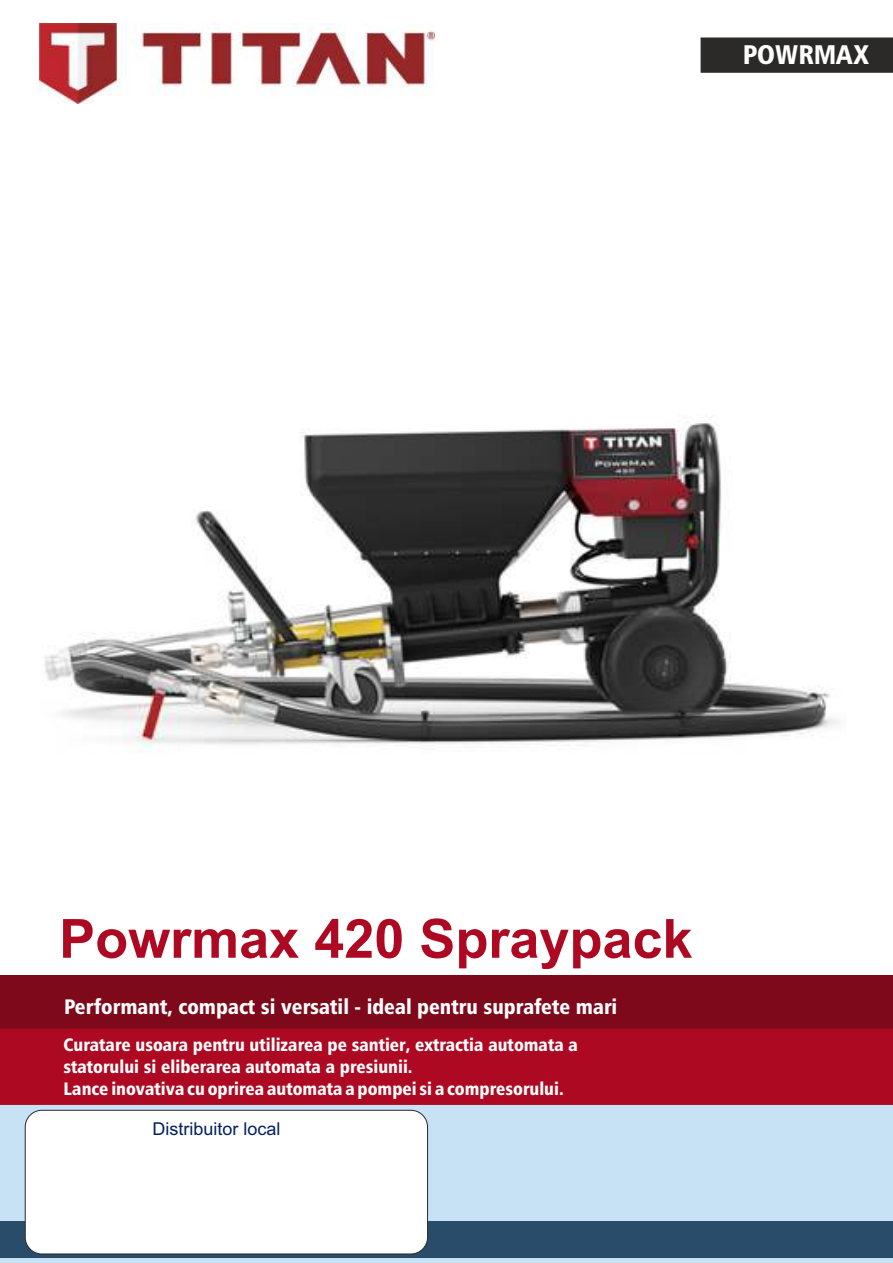
<style>
.page{position:relative;width:893px;height:1263px;background:#fff}
.page>*{position:absolute;margin:0;border:0;box-sizing:border-box;transform-origin:0 0}
.t1{font:700 54px "Arial";color:#ae0922}
.t2{font:27px "Humanist 777 BT Black Condensed B";color:#fefefe}
.t3{font:21px "Humanist 777 BT Black Condensed B";color:#fefefe}
.t4{font:18px/22px "Humanist 777 BT Black Condensed B";color:#fefefe}
.t5{font:17.7px "Arial";color:#002060}
</style>
<div class="page">
<img style="left:44px;top:422px;width:794px;height:328px">
<div style="left:0;top:975px;width:893px;height:55px;background:#7d091a"></div>
<div style="left:0;top:1028px;width:893px;height:77px;background:#ae0922"></div>
<div style="left:0;top:1105px;width:893px;height:158px;background:#c7e1f5"></div>
<div style="left:0;top:1221px;width:893px;height:36px;background:#294c6a"></div>
<div style="left:700px;top:37px;width:193px;height:36px;background:#2b2a29"></div>
<img style="left:39px;top:23px;width:395px;height:80px">
<div style="left:25px;top:1110px;width:403px;height:144px;background:#fff;border:1px solid #2b2a29;border-radius:17px"></div>
<img style="left:827px;top:1257px;width:51px;height:1px">
<div style="left:449px;top:1109px;width:283px;height:110px;background:#c7e1f5;border:1px solid #294c6a;border-radius:12px"></div>
<img style="left:425px;top:1120px;width:29px;height:124px">
<div style="left:48px;top:1111px;width:99px;height:96px;background:#fff"></div>
<h2 class="t2" style="left:743px;top:43px;width:128px">POWRMAX</h2>
<h1 class="t1" style="left:59px;top:918px;width:635px">Powrmax 420 Spraypack</h1>
<p class="t3" style="left:64px;top:998px;width:555px">Performant, compact si versatil - ideal pentru suprafete mari</p>
<p class="t4" style="left:63px;top:1035px;width:516px">Curatare usoara pentru utilizarea pe santier, extractia automata a statorului si eliberarea automata a presiunii.<br>Lance inovativa cu oprirea automata a pompei si a compresorului.</p>
<p class="t5" style="left:153px;top:1122px;width:130px">Distribuitor local</p>
</div>
